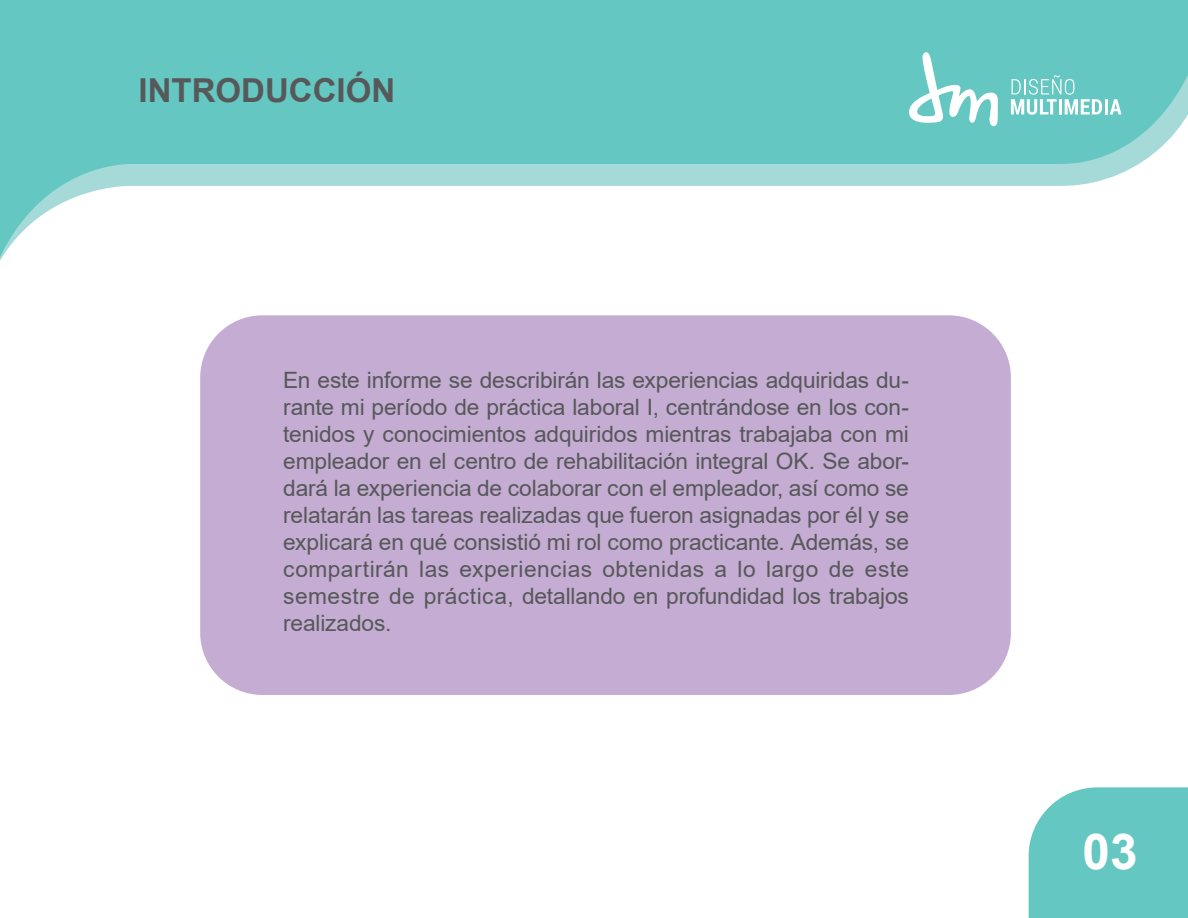
<style>
.page{position:relative;width:1188px;height:918px;background:#fff}
.page>*{position:absolute;margin:0;border:0;box-sizing:border-box;transform-origin:0 0}
.t1{font:700 49.5px "Arial";color:#fff}
.t2{font:700 33px "Arial";color:#57585a}
.t3{font:22.5px/27px "Arial";letter-spacing:-.005em;color:#57585a;text-align:justify}
</style>
<div class="page">
<svg style="left:0;top:0;width:1188px;height:364px"></svg>
<svg style="left:1011px;top:75px;width:91px;height:40px"></svg>
<hr style="left:1105px;top:99px;width:3px;height:15px;background:#fff">
<svg style="left:1110px;top:99px;width:12px;height:15px"></svg>
<svg style="left:909px;top:52px;width:89px;height:74px"></svg>
<div style="left:1029px;top:787px;width:159px;height:131px;background:#65c7c2"></div>
<div style="left:200px;top:315px;width:811px;height:380px;background:#c4acd2;border-radius:62px"></div>
<h2 class="t2" style="left:139px;top:67px;width:258px">INTRODUCCIÓN</h2>
<p class="t3" style="left:283px;top:366px;width:627px">En este informe se describirán las experiencias adquiridas du&shy;rante mi período de práctica laboral I, centrándose en los con&shy;tenidos y conocimientos adquiridos mientras trabajaba con mi empleador en el centro de rehabilitación integral OK. Se abor&shy;dará la experiencia de colaborar con el empleador, así como se relatarán las tareas realizadas que fueron asignadas por él y se explicará en qué consistió mi rol como practicante. Además, se compartirán las experiencias obtenidas a lo largo de este semestre de práctica, detallando en profundidad los trabajos realizados.</p>
<h1 class="t1" style="left:1083px;top:817px;width:57px">03</h1>
</div>
